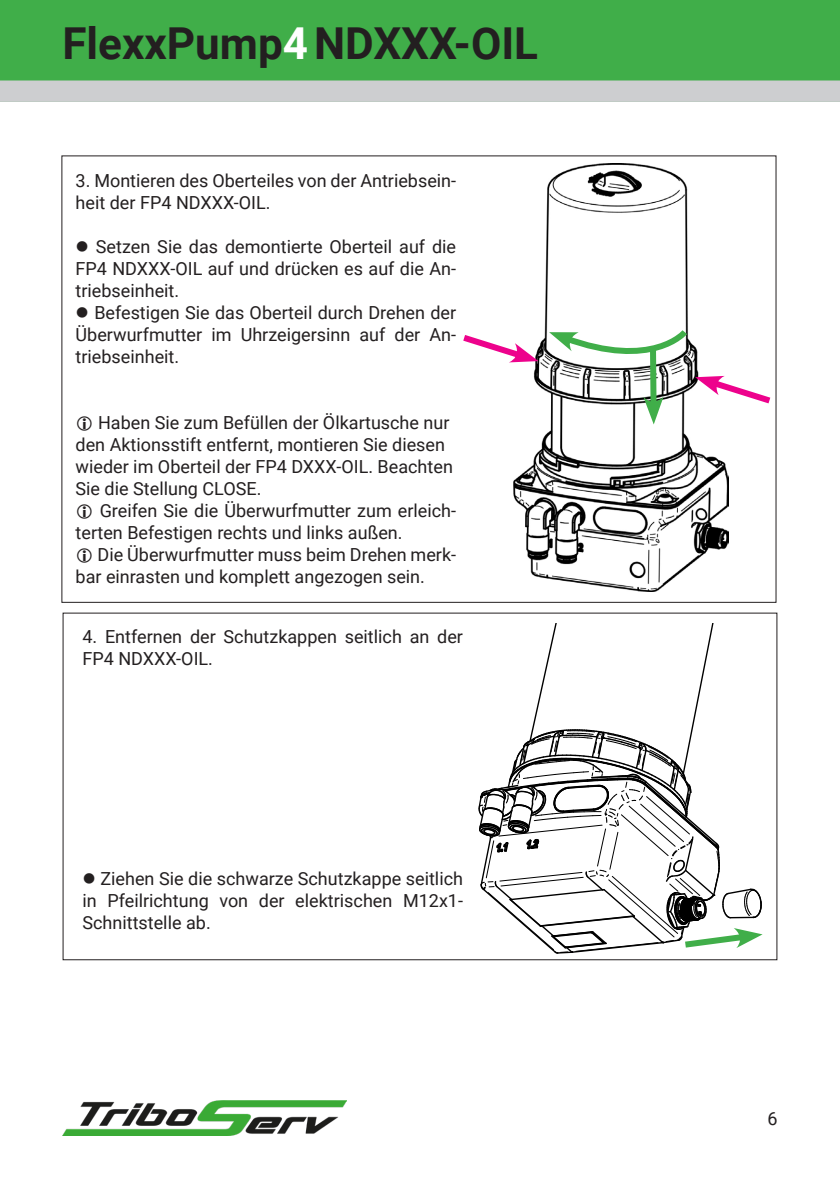
<style>
.page{position:relative;width:840px;height:1191px;background:#fff}
.page>*{position:absolute;margin:0;border:0;box-sizing:border-box;transform-origin:0 0}
.t1{font:700 44px "Roboto";color:#231f20}
.fliesstext_blocksatz{font:18px/22px "Roboto";color:#231f20}
.fliesstext{font:18px/22px "Roboto";color:#231f20}
.s1{color:#fff}
</style>
<div class="page">
<img style="left:62px;top:1100px;width:284px;height:35px">
<div style="left:0;top:0;width:839px;height:80px;background:#40ae49"></div>
<svg style="left:0;top:80px;width:839px;height:22px;background:#c9cdcc"></svg>
<img style="left:513px;top:164px;width:215px;height:427px">
<svg style="left:478px;top:623px;width:284px;height:331px"></svg>
<svg style="left:463px;top:330px;width:75px;height:33px"></svg>
<svg style="left:549px;top:326px;width:227px;height:98px"></svg>
<h1 class="t1" style="left:62px;top:12px;width:477px">FlexxPump<span class="s1">4</span>NDXXX-OIL</h1>
<p class="fliesstext_blocksatz" style="left:75px;top:168px;width:382px">3. Montieren des Oberteiles von der Antriebsein&shy;heit der FP4 NDXXX-OIL.</p>
<p class="fliesstext_blocksatz" style="left:75px;top:234px;width:382px;text-align:justify">● Setzen Sie das demontierte Oberteil auf die FP4 NDXXX-OIL auf und drücken es auf die An&shy;triebseinheit.</p>
<p class="fliesstext_blocksatz" style="left:75px;top:300px;width:382px;text-align:justify">● Befestigen Sie das Oberteil durch Drehen der Überwurfmutter im Uhrzeigersinn auf der An&shy;triebseinheit.</p>
<p class="fliesstext" style="left:75px;top:410px;width:378px;text-indent:22px">Haben Sie zum Befüllen der Ölkartusche nur den Aktionsstift entfernt, montieren Sie diesen wieder im Oberteil der FP4 DXXX-OIL. Beachten Sie die Stellung CLOSE.</p>
<p class="fliesstext_blocksatz" style="left:75px;top:498px;width:382px;text-indent:24px">Greifen Sie die Überwurfmutter zum erleich&shy;terten Befestigen rechts und links außen.</p>
<p class="fliesstext_blocksatz" style="left:75px;top:542px;width:382px;text-indent:22px">Die Überwurfmutter muss beim Drehen merk&shy;bar einrasten und komplett angezogen sein.</p>
<p class="fliesstext_blocksatz" style="left:82px;top:625px;width:382px">4. Entfernen der Schutzkappen seitlich an der<br>FP4 NDXXX-OIL.</p>
<p class="fliesstext_blocksatz" style="left:82px;top:867px;width:382px;text-align:justify">● Ziehen Sie die schwarze Schutzkappe seitlich in Pfeilrichtung von der elektrischen M12x1- Schnittstelle ab.</p>
<p class="fliesstext" style="left:767px;top:1107px;width:12px">6</p>
</div>
